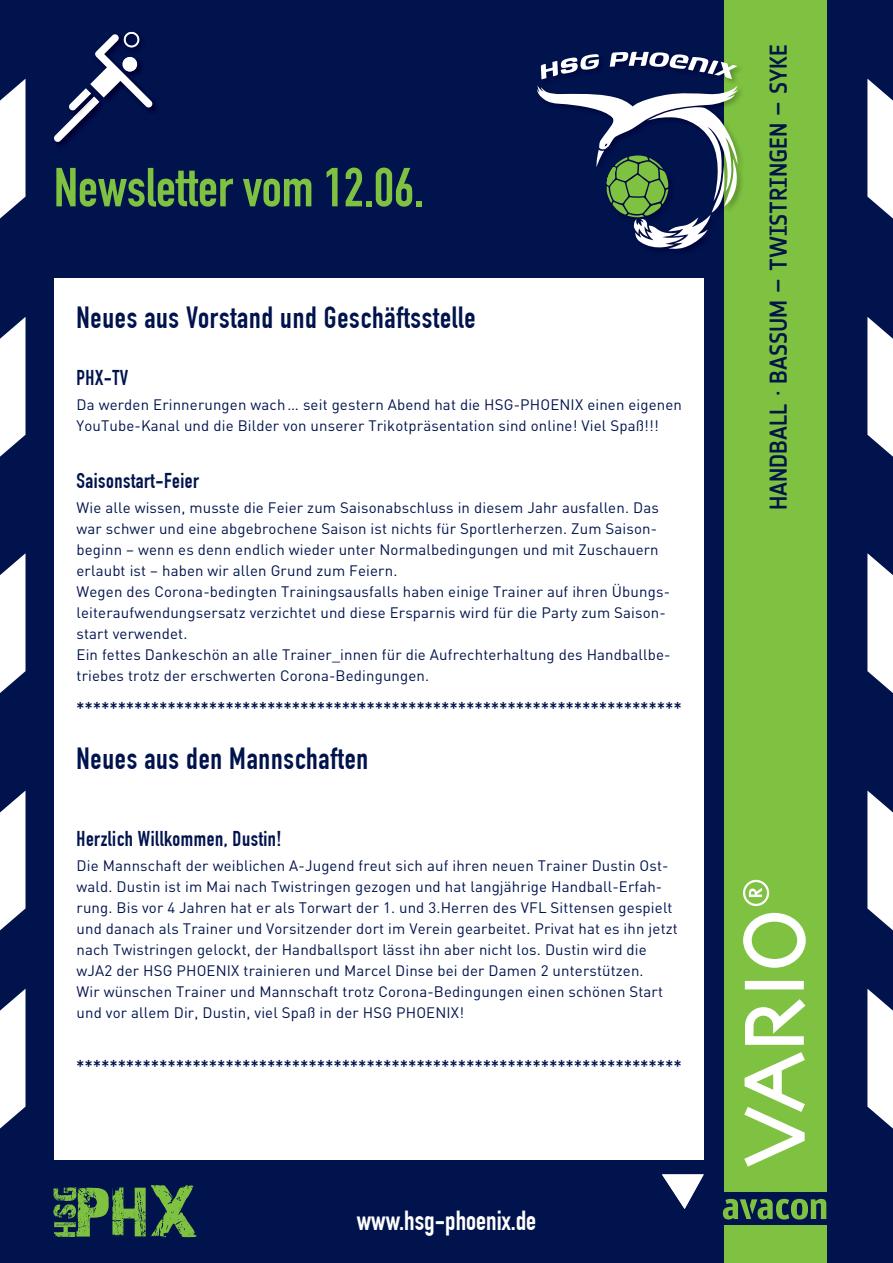
<style>
.page{position:relative;width:893px;height:1263px;background:#00134d}
.page>*{position:absolute;margin:0;border:0;box-sizing:border-box;transform-origin:0 0}
.t1{font:700 54px "DIN Condensed";color:#7fc241}
.t2{font:700 30px "DIN Condensed";letter-spacing:.025em;color:#00134d}
.t3{font:700 27px "DIN Condensed";color:#fff}
.t4{font:500 24px "Notes Soft";color:#001547}
.t5{font:700 21px "DIN Condensed";letter-spacing:.025em;color:#00134d}
.t6{font:15px/21px "DIN";letter-spacing:.01em;color:#00134d}
</style>
<div class="page">
<svg style="left:53px;top:1185px;width:143px;height:52px"></svg>
<div style="left:724px;top:0;width:102px;height:1046px;background:#7fc241"></div>
<div style="left:724px;top:1037px;width:102px;height:154px;background:#7fc241"></div>
<div style="left:724px;top:1225px;width:102px;height:38px;background:#7fc241"></div>
<div style="left:54px;top:279px;width:650px;height:881px;background:#fff"></div>
<svg style="left:723px;top:1199px;width:103px;height:20px"></svg>
<svg style="left:745px;top:981px;width:59px;height:8px"></svg>
<svg style="left:744px;top:1052px;width:61px;height:114px"></svg>
<svg style="left:743px;top:913px;width:63px;height:55px"></svg>
<svg style="left:745px;top:999px;width:60px;height:46px"></svg>
<svg style="left:743px;top:880px;width:26px;height:26px"></svg>
<img style="left:152px;top:101px;width:4px;height:10px">
<svg style="left:54px;top:32px;width:98px;height:110px"></svg>
<svg style="left:537px;top:85px;width:202px;height:165px"></svg>
<svg style="left:541px;top:54px;width:58px;height:25px"></svg>
<svg style="left:610px;top:51px;width:127px;height:28px"></svg>
<svg style="left:0;top:317px;width:26px;height:140px;background:#d2d6e0"></svg>
<svg style="left:867px;top:317px;width:26px;height:140px;background:#d2d6e0"></svg>
<svg style="left:0;top:79px;width:26px;height:140px;background:#d2d6e0"></svg>
<svg style="left:867px;top:79px;width:26px;height:140px;background:#d2d6e0"></svg>
<svg style="left:0;top:553px;width:26px;height:140px;background:#d2d6e0"></svg>
<svg style="left:867px;top:553px;width:26px;height:140px;background:#d2d6e0"></svg>
<svg style="left:0;top:989px;width:26px;height:140px;background:#d2d6e0"></svg>
<svg style="left:867px;top:989px;width:26px;height:140px;background:#d2d6e0"></svg>
<svg style="left:0;top:790px;width:26px;height:141px"></svg>
<svg style="left:867px;top:790px;width:26px;height:141px"></svg>
<svg style="left:662px;top:1174px;width:42px;height:35px"></svg>
<h1 class="t1" style="left:54px;top:156px;width:372px">Newsletter vom 12.06.</h1>
<h2 class="t2" style="left:77px;top:299px;width:401px">Neues aus Vorstand und Geschäftsstelle</h2>
<h3 class="t5" style="left:77px;top:365px;width:53px">PHX-TV</h3>
<p class="t6" style="left:77px;top:394px;width:607px">Da werden Erinnerungen wach … seit gestern Abend hat die HSG-PHOENIX einen eigenen<br>YouTube-Kanal und die Bilder von unserer Trikotpräsentation sind online! Viel Spaß!!!</p>
<h3 class="t5" style="left:77px;top:468px;width:124px">Saisonstart-Feier</h3>
<p class="t6" style="left:77px;top:497px;width:595px">Wie alle wissen, musste die Feier zum Saisonabschluss in diesem Jahr ausfallen. Das war schwer und eine abgebrochene Saison ist nichts für Sportlerherzen. Zum Saison&shy;beginn – wenn es denn endlich wieder unter Normalbedingungen und mit Zuschauern erlaubt ist – haben wir allen Grund zum Feiern.<br>Wegen des Corona-bedingten Trainingsausfalls haben einige Trainer auf ihren Übungs&shy;leiteraufwendungsersatz verzichtet und diese Ersparnis wird für die Party zum Saison&shy;start verwendet.<br>Ein fettes Dankeschön an alle Trainer_innen für die Aufrechterhaltung des Handballbe&shy;triebes trotz der erschwerten Corona-Bedingungen.</p>
<h3 class="t5" style="left:77px;top:697px;width:607px">*************************************************************************</h3>
<h2 class="t2" style="left:77px;top:741px;width:293px">Neues aus den Mannschaften</h2>
<h3 class="t5" style="left:77px;top:826px;width:207px">Herzlich Willkommen, Dustin!</h3>
<p class="t6" style="left:77px;top:855px;width:603px">Die Mannschaft der weiblichen A-Jugend freut sich auf ihren neuen Trainer Dustin Ost&shy;wald. Dustin ist im Mai nach Twistringen gezogen und hat langjährige Handball-Erfah&shy;rung. Bis vor 4 Jahren hat er als Torwart der 1. und 3.Herren des VFL Sittensen gespielt und danach als Trainer und Vorsitzender dort im Verein gearbeitet. Privat hat es ihn jetzt nach Twistringen gelockt, der Handballsport lässt ihn aber nicht los. Dustin wird die wJA2 der HSG PHOENIX trainieren und Marcel Dinse bei der Damen 2 unterstützen.<br>Wir wünschen Trainer und Mannschaft trotz Corona-Bedingungen einen schönen Start und vor allem Dir, Dustin, viel Spaß in der HSG PHOENIX!</p>
<h3 class="t5" style="left:77px;top:1055px;width:607px">*************************************************************************</h3>
<h3 class="t3" style="left:357px;top:1205px;width:181px">www.hsg-phoenix.de</h3>
<h3 class="t4" style="left:765px;top:510px;width:467px;rotate:-90deg">HANDBALL · BASSUM – TWISTRINGEN – SYKE</h3>
</div>
